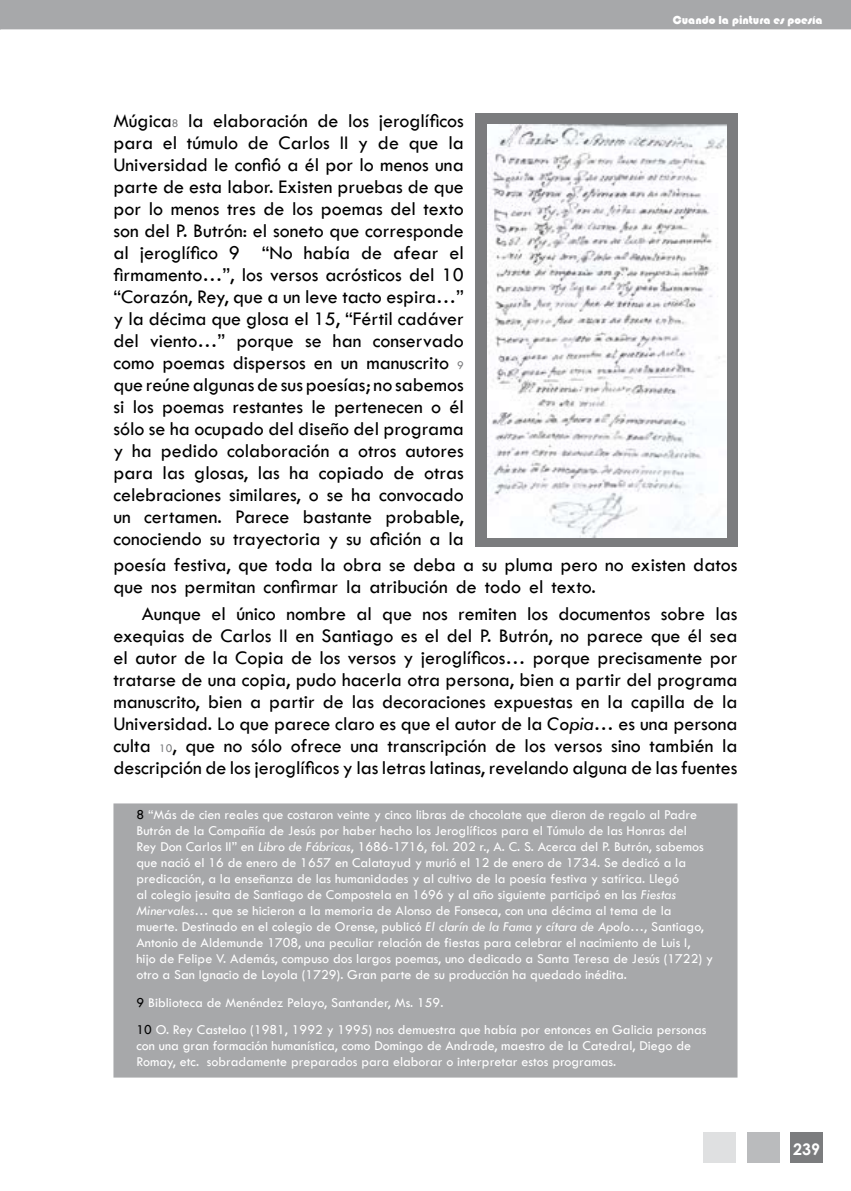
<style>
.page{position:relative;width:851px;height:1191px;background:#fff}
.page>*{position:absolute;margin:0;border:0;box-sizing:border-box;transform-origin:0 0}
.t1{font:20px/22px "Tw Cen";color:#000;text-align:justify}
.t2{font:700 16px "Century Gothic";color:#fff}
.t3{font:14px/16px "Tw Cen";color:#fff}
.t4{font:12px "Bauhaus 93";color:#fff}
.s1{font-size:12px;color:#7b7c7e}
.s2{font-style:italic}
.s3{color:#000}
</style>
<div class="page">
<div style="left:0;top:0;width:850px;height:28px;background:#a7a8aa"></div>
<div style="left:0;top:0;width:850px;height:29px;border:2px solid #a7a8aa"></div>
<div style="left:790px;top:1132px;width:32px;height:30px;background:#7b7c7e"></div>
<div style="left:747px;top:1132px;width:32px;height:30px;background:#babbbd"></div>
<div style="left:703px;top:1132px;width:32px;height:30px;background:#dfe0e1"></div>
<div style="left:116px;top:806px;width:618px;height:268px;background:#a7a8aa"></div>
<div style="left:113px;top:803px;width:624px;height:274px;border:6px solid #a7a8aa"></div>
<div style="left:475px;top:113px;width:262px;height:434px;background:#7b7c7e"></div>
<img style="left:487px;top:125px;width:239px;height:412px">
<p class="t1" style="left:113px;top:110px;width:352px">Múgica<span class="s1">8</span> la elaboración de los jeroglíficos para el túmulo de Carlos II y de que la Universidad le confió a él por lo menos una parte de esta labor. Existen pruebas de que por lo menos tres de los poemas del texto son del P. Butrón: el soneto que corresponde al jeroglífico 9 “No había de afear el firmamento…”, los versos acrósticos del 10 “Corazón, Rey, que a un leve tacto espira…” y la décima que glosa el 15, “Fértil cadáver del viento…” porque se han conservado como poemas dispersos en un manuscrito <span class="s1">9 </span>que reúne algunas de sus poesías; no sabemos si los poemas restantes le pertenecen o él sólo se ha ocupado del diseño del programa y ha pedido colaboración a otros autores para las glosas, las ha copiado de otras celebraciones similares, o se ha convocado un certamen. Parece bastante probable, conociendo su trayectoria y su afición a la</p>
<p class="t4" style="left:672px;top:13px;width:151px">Cuando la pintura es poesía</p>
<p class="t1" style="left:113px;top:553px;width:625px">poesía festiva, que toda la obra se deba a su pluma pero no existen datos que nos permitan confirmar la atribución de todo el texto.</p>
<p class="t1" style="left:113px;top:603px;width:625px;text-indent:28px">Aunque el único nombre al que nos remiten los documentos sobre las exequias de Carlos II en Santiago es el del P. Butrón, no parece que él sea el autor de la Copia de los versos y jeroglíficos… porque precisamente por tratarse de una copia, pudo hacerla otra persona, bien a partir del programa manuscrito, bien a partir de las decoraciones expuestas en la capilla de la Universidad. Lo que parece claro es que el autor de la <span class="s2">Copia</span>… es una persona culta <span class="s1">10</span>, que no sólo ofrece una transcripción de los versos sino también la descripción de los jeroglíficos y las letras latinas, revelando alguna de las fuentes</p>
<p class="t3" style="left:136px;top:806px;width:578px"><span class="s3">8</span> “Más de cien reales que costaron veinte y cinco libras de chocolate que dieron de regalo al Padre Butrón de la Compañía de Jesús por haber hecho los Jeroglíficos para el Túmulo de las Honras del<br>Rey Don Carlos II” en <span class="s2">Libro de Fábricas</span>, 1686-1716, fol. 202 r., A. C. S. Acerca del P. Butrón, sabemos que nació el 16 de enero de 1657 en Calatayud y murió el 12 de enero de 1734. Se dedicó a la predicación, a la enseñanza de las humanidades y al cultivo de la poesía festiva y satírica. Llegó<br>al colegio jesuita de Santiago de Compostela en 1696 y al año siguiente participó en las <span class="s2">Fiestas Minervales</span>… que se hicieron a la memoria de Alonso de Fonseca, con una décima al tema de la muerte. Destinado en el colegio de Orense, publicó <span class="s2">El clarín de la Fama y cítara de Apolo</span>…, Santiago, Antonio de Aldemunde 1708, una peculiar relación de fiestas para celebrar el nacimiento de Luis I, hijo de Felipe V. Además, compuso dos largos poemas, uno dedicado a Santa Teresa de Jesús (1722) y otro a San Ignacio de Loyola (1729). Gran parte de su producción ha quedado inédita.</p>
<p class="t3" style="left:136px;top:988px;width:571px;line-height:27.4px"><span class="s3">9</span> Biblioteca de Menéndez Pelayo, Santander, Ms. 159.<br><span class="s3">10</span> O. Rey Castelao (1981, 1992 y 1995) nos demuestra que había por entonces en Galicia personas</p>
<p class="t3" style="left:136px;top:1037px;width:556px">con una gran formación humanística, como Domingo de Andrade, maestro de la Catedral, Diego de<br>Romay, etc. sobradamente preparados para elaborar o interpretar estos programas.</p>
<p class="t2" style="left:793px;top:1136px;width:28px">239</p>
</div>
